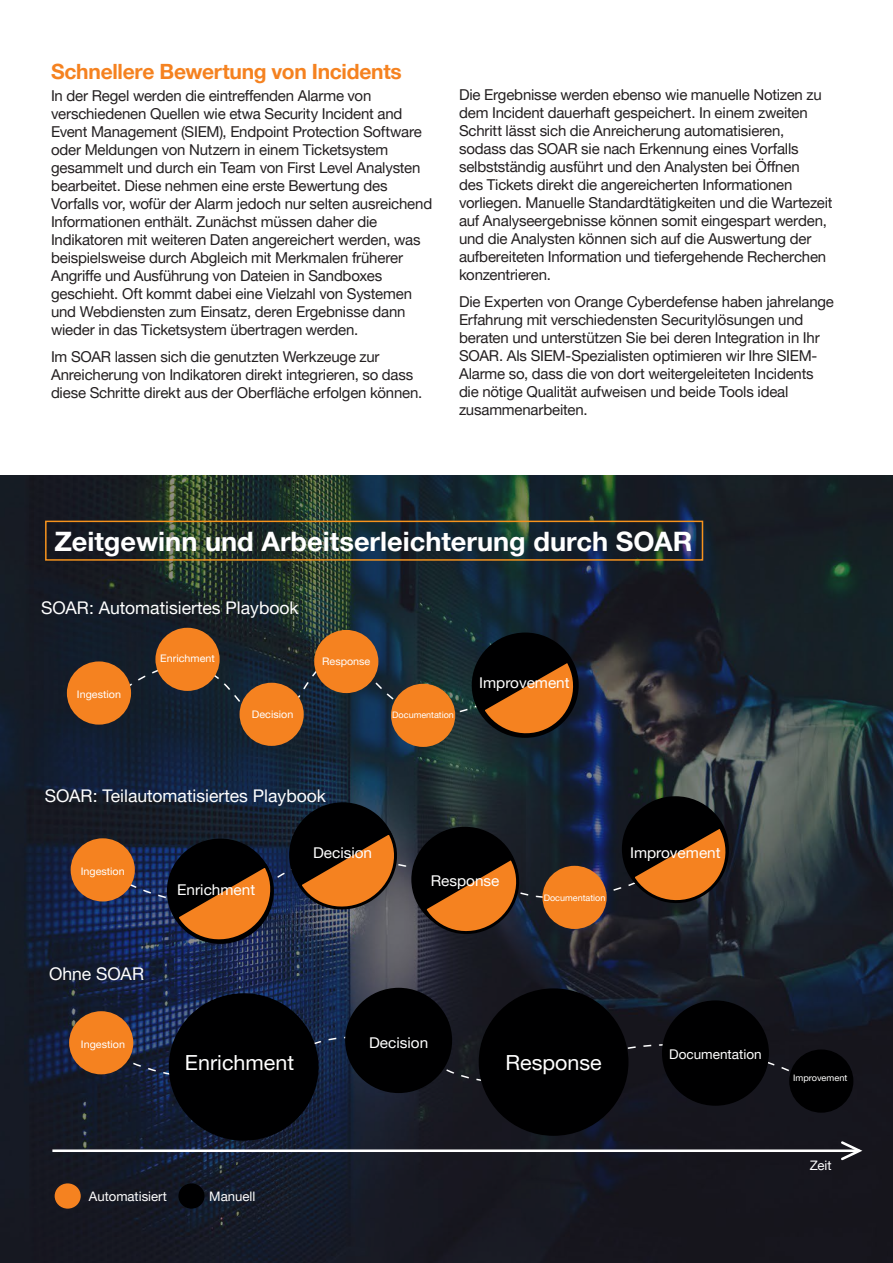
<style>
.page{position:relative;width:893px;height:1263px;background:#fff}
.page>*{position:absolute;margin:0;border:0;box-sizing:border-box;transform-origin:0 0}
.t1{font:700 26.7px "Helvetica Neue";color:#fff}
.H2_orange{font:700 21px "Helvetica Neue";letter-spacing:-.01em;color:#f58220}
.t2{font:20.85px "Helvetica Neue";color:#fff}
.t3{font:17.4px "Helvetica Neue";color:#fff}
.Body{font:15px/18px "Helvetica Neue";letter-spacing:-.015em;color:#231f20}
.t4{font:14.85px "Helvetica Neue";color:#fff}
.t5{font:13.35px "Helvetica Neue";color:#fff}
.t6{font:13.05px "Helvetica Neue";color:#fff}
.t7{font:10.35px "Helvetica Neue";color:#fff}
.t8{font:8.85px "Helvetica Neue";color:#fff}
</style>
<div class="page">
<img style="left:0;top:476px;width:893px;height:787px">
<svg style="left:89px;top:1035px;width:702px;height:50px;background:#1a2032"></svg>
<hr style="left:52px;top:1149px;width:807px;height:3px;background:#fff">
<svg style="left:839px;top:1139px;width:26px;height:23px"></svg>
<div style="left:67px;top:661px;width:64px;height:64px;background:#f58220;border-radius:50%"></div>
<div style="left:71px;top:838px;width:64px;height:63px;background:#f58220;border-radius:50%"></div>
<div style="left:69px;top:1011px;width:64px;height:63px;background:#f58220;border-radius:50%"></div>
<div style="left:155px;top:628px;width:65px;height:63px;background:#f58220;border-radius:50%"></div>
<div style="left:240px;top:683px;width:64px;height:63px;background:#f58220;border-radius:50%"></div>
<div style="left:314px;top:630px;width:64px;height:63px;background:#f58220;border-radius:50%"></div>
<div style="left:391px;top:684px;width:64px;height:63px;background:#f58220;border-radius:50%"></div>
<div style="left:169px;top:993px;width:150px;height:148px;background:#000001;border-radius:50%"></div>
<div style="left:345px;top:988px;width:107px;height:105px;background:#000001;border-radius:50%"></div>
<div style="left:479px;top:988px;width:149px;height:148px;background:#000001;border-radius:50%"></div>
<div style="left:662px;top:1000px;width:107px;height:106px;background:#000001;border-radius:50%"></div>
<div style="left:622px;top:796px;width:107px;height:105px;background:#000001;border-radius:50%"></div>
<div style="left:789px;top:1049px;width:64px;height:64px;background:#000001;border-radius:50%"></div>
<div style="left:289px;top:802px;width:107px;height:106px;background:#000001;border-radius:50%"></div>
<svg style="left:99px;top:823px;width:635px;height:125px;background:#4d3629"></svg>
<div style="left:472px;top:632px;width:107px;height:106px;background:#000001;border-radius:50%"></div>
<div style="left:55px;top:1183px;width:26px;height:25px;background:#f58220;border-radius:50%"></div>
<div style="left:178px;top:1183px;width:26px;height:25px;background:#000001;border-radius:50%"></div>
<svg style="left:111px;top:655px;width:471px;height:87px"></svg>
<div style="left:45px;top:521px;width:658px;height:40px;border:1px solid #f7931d"></div>
<p class="H2_orange" style="left:51px;top:58px;width:352px">Schnellere Bewertung von Incidents</p>
<p class="Body" style="left:51px;top:87px;width:383px">In der Regel werden die eintreffenden Alarme von verschiedenen Quellen wie etwa Security Incident and Event Management (SIEM), Endpoint Protection Software oder Meldungen von Nutzern in einem Ticketsystem gesammelt und durch ein Team von First Level Analysten bearbeitet. Diese nehmen eine erste Bewertung des Vorfalls vor, wofür der Alarm jedoch nur selten ausreichend Informationen enthält. Zunächst müssen daher die Indikatoren mit weiteren Daten angereichert werden, was beispielsweise durch Abgleich mit Merkmalen früherer Angriffe und Ausführung von Dateien in Sandboxes geschieht. Oft kommt dabei eine Vielzahl von Systemen und Webdiensten zum Einsatz, deren Ergebnisse dann wieder in das Ticketsystem übertragen werden.</p>
<p class="Body" style="left:51px;top:347px;width:373px">Im SOAR lassen sich die genutzten Werkzeuge zur<br>Anreicherung von Indikatoren direkt integrieren, so dass diese Schritte direkt aus der Oberfläche erfolgen können.</p>
<p class="Body" style="left:459px;top:86px;width:375px">Die Ergebnisse werden ebenso wie manuelle Notizen zu dem Incident dauerhaft gespeichert. In einem zweiten Schritt lässt sich die Anreicherung automatisieren, sodass das SOAR sie nach Erkennung eines Vorfalls selbstständig ausführt und den Analysten bei Öffnen<br>des Tickets direkt die angereicherten Informationen vorliegen. Manuelle Standardtätigkeiten und die Wartezeit auf Analyseergebnisse können somit eingespart werden, und die Analysten können sich auf die Auswertung der aufbereiteten Information und tiefergehende Recherchen konzentrieren.</p>
<p class="Body" style="left:459px;top:292px;width:376px">Die Experten von Orange Cyberdefense haben jahrelange Erfahrung mit verschiedensten Securitylösungen und beraten und unterstützen Sie bei deren Integration in Ihr SOAR. Als SIEM-Spezialisten optimieren wir Ihre SIEM-Alarme so, dass die von dort weitergeleiteten Incidents die nötige Qualität aufweisen und beide Tools ideal zusammenarbeiten.</p>
<p class="t1" style="left:55px;top:525px;width:639px">Zeitgewinn und Arbeitserleichterung durch SOAR</p>
<p class="t3" style="left:41px;top:597px;width:259px">SOAR: Automatisiertes Playbook</p>
<p class="t7" style="left:77px;top:688px;width:45px">Ingestion</p>
<p class="t7" style="left:160px;top:651px;width:56px">Enrichment</p>
<p class="t7" style="left:322px;top:655px;width:50px">Response</p>
<p class="t7" style="left:252px;top:708px;width:43px">Decision</p>
<p class="t8" style="left:392px;top:709px;width:63px">Documentation</p>
<p class="t4" style="left:479px;top:673px;width:92px">Improvement</p>
<p class="t3" style="left:45px;top:785px;width:283px">SOAR: Teilautomatisiertes Playbook</p>
<p class="t7" style="left:81px;top:864px;width:45px">Ingestion</p>
<p class="t3" style="left:49px;top:963px;width:96px">Ohne SOAR</p>
<p class="t7" style="left:81px;top:1038px;width:45px">Ingestion</p>
<p class="t4" style="left:177px;top:881px;width:79px">Enrichment</p>
<p class="t4" style="left:313px;top:844px;width:61px">Decision</p>
<p class="t4" style="left:431px;top:872px;width:70px">Response</p>
<p class="t8" style="left:544px;top:893px;width:63px">Documentation</p>
<p class="t2" style="left:185px;top:1050px;width:111px">Enrichment</p>
<p class="t4" style="left:369px;top:1034px;width:61px">Decision</p>
<p class="t2" style="left:505px;top:1050px;width:98px">Response</p>
<p class="t4" style="left:630px;top:844px;width:92px">Improvement</p>
<p class="t5" style="left:669px;top:1046px;width:94px">Documentation</p>
<p class="t6" style="left:89px;top:1188px;width:79px">Automatisiert</p>
<p class="t6" style="left:209px;top:1188px;width:48px">Manuell</p>
<p class="t8" style="left:793px;top:1073px;width:56px">Improvement</p>
<p class="t6" style="left:810px;top:1157px;width:23px">Zeit</p>
</div>
